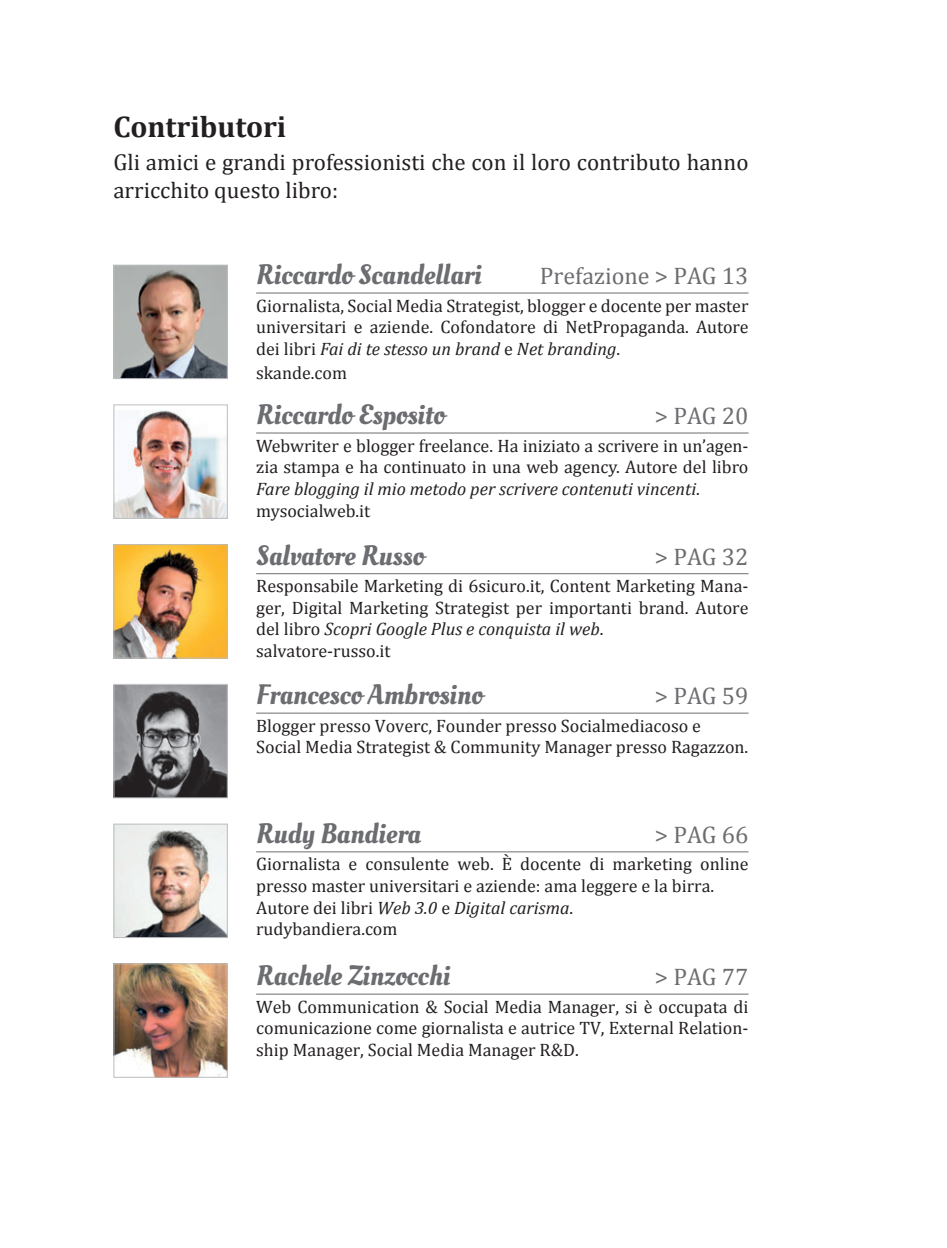
<style>
.page{position:relative;width:947px;height:1248px;background:#fff}
.page>*{position:absolute;margin:0;border:0;box-sizing:border-box;transform-origin:0 0}
.t1{font:700 30px "Cambria";color:#231f20}
.t2{font:28px "Oleo Script";color:#6c6d70}
.t3{font:24px "Cambria";color:#6c6d70}
.t4{font:23px/27.6px "Cambria";color:#231f20}
.t5{font:18px/21.6px "Cambria";color:#231f20}
.s1{font-style:italic}
</style>
<div class="page">
<hr style="left:256px;top:293px;width:492px;height:1px;background:#6c6d70">
<hr style="left:256px;top:432px;width:492px;height:1px;background:#6c6d70">
<hr style="left:256px;top:573px;width:492px;height:1px;background:#6c6d70">
<hr style="left:256px;top:712px;width:492px;height:1px;background:#6c6d70">
<hr style="left:256px;top:851px;width:492px;height:1px;background:#6c6d70">
<hr style="left:256px;top:993px;width:492px;height:1px;background:#6c6d70">
<img style="left:115px;top:410px;width:111px;height:107px">
<div style="left:113px;top:404px;width:115px;height:115px;border:1px solid #bcbdc0"></div>
<img style="left:115px;top:546px;width:111px;height:110px">
<div style="left:113px;top:544px;width:115px;height:114px;border:1px solid #bcbdc0"></div>
<img style="left:115px;top:685px;width:111px;height:111px">
<div style="left:113px;top:683px;width:115px;height:115px;border:1px solid #bcbdc0"></div>
<img style="left:115px;top:825px;width:111px;height:111px">
<div style="left:113px;top:823px;width:115px;height:115px;border:1px solid #bcbdc0"></div>
<img style="left:115px;top:965px;width:111px;height:110px">
<div style="left:113px;top:963px;width:115px;height:114px;border:1px solid #bcbdc0"></div>
<img style="left:115px;top:266px;width:111px;height:111px">
<div style="left:113px;top:264px;width:115px;height:115px;border:1px solid #bcbdc0"></div>
<h1 class="t1" style="left:113px;top:108px;width:174px">Contributori</h1>
<p class="t4" style="left:113px;top:148px;width:636px">Gli amici e grandi professionisti che con il loro contributo hanno arricchito questo libro:</p>
<h2 class="t2" style="left:256px;top:258px;width:227px">Riccardo Scandellari</h2>
<h3 class="t3" style="left:540px;top:262px;width:210px">Prefazione &gt; PAG 13</h3>
<p class="t5" style="left:256px;top:294px;width:494px;text-align:justify">Giornalista, Social Media Strategist, blogger e docente per master universitari e aziende. Cofondatore di NetPropaganda. Autore dei libri <span class="s1">Fai di te stesso un brand</span> e <span class="s1">Net branding</span>.</p>
<p class="t5" style="left:256px;top:362px;width:92px">skande.com</p>
<h2 class="t2" style="left:256px;top:398px;width:190px">Riccardo Esposito</h2>
<h3 class="t3" style="left:655px;top:402px;width:95px">&gt; PAG 20</h3>
<p class="t5" style="left:256px;top:434px;width:494px">Webwriter e blogger freelance. Ha iniziato a scrivere in un’agen&shy;zia stampa e ha continuato in una web agency. Autore del libro <span class="s1">Fare blogging il mio metodo per scrivere contenuti vincenti</span>. mysocialweb.it</p>
<h2 class="t2" style="left:256px;top:538px;width:170px">Salvatore Russo</h2>
<h3 class="t3" style="left:655px;top:542px;width:95px">&gt; PAG 32</h3>
<p class="t5" style="left:256px;top:575px;width:494px">Responsabile Marketing di 6sicuro.it, Content Marketing Mana&shy;ger, Digital Marketing Strategist per importanti brand. Autore del libro <span class="s1">Scopri Google Plus e conquista il web</span>.<br>salvatore-russo.it</p>
<h2 class="t2" style="left:256px;top:678px;width:228px">Francesco Ambrosino</h2>
<h3 class="t3" style="left:655px;top:682px;width:95px">&gt; PAG 59</h3>
<p class="t5" style="left:256px;top:714px;width:494px">Blogger presso Voverc, Founder presso Socialmediacoso e<br>Social Media Strategist &amp; Community Manager presso Ragazzon.</p>
<h2 class="t2" style="left:256px;top:816px;width:166px">Rudy Bandiera</h2>
<h3 class="t3" style="left:655px;top:820px;width:95px">&gt; PAG 66</h3>
<p class="t5" style="left:256px;top:853px;width:494px">Giornalista e consulente web. È docente di marketing online presso master universitari e aziende: ama leggere e la birra.<br>Autore dei libri <span class="s1">Web 3.0</span> e <span class="s1">Digital carisma</span>.<br>rudybandiera.com</p>
<h2 class="t2" style="left:256px;top:959px;width:196px">Rachele Zinzocchi</h2>
<h3 class="t3" style="left:655px;top:962px;width:95px">&gt; PAG 77</h3>
<p class="t5" style="left:256px;top:995px;width:494px;text-align:justify">Web Communication &amp; Social Media Manager, si è occupata di comunicazione come giornalista e autrice TV, External Relation&shy;ship Manager, Social Media Manager R&amp;D.</p>
</div>
